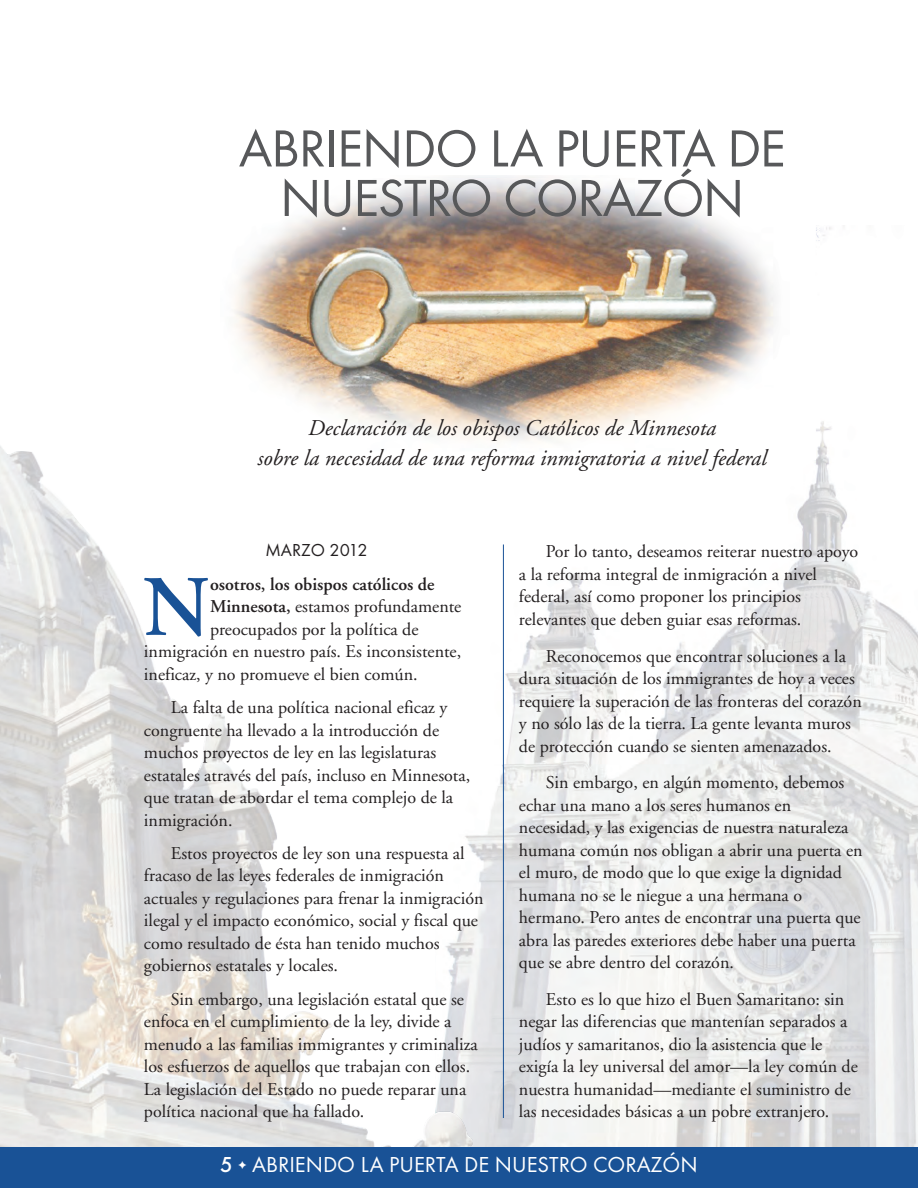
<style>
.page{position:relative;width:918px;height:1188px;background:#fff}
.page>*{position:absolute;margin:0;border:0;box-sizing:border-box;transform-origin:0 0}
.t1{font:600 85.8px "Adobe Garamond";color:#195296}
.t2{font:54px/49.5px "Futura T";letter-spacing:-.03em;color:#57585a;text-align:center}
.t3{font:italic 22.5px/30px "Adobe Garamond";color:#231f20;text-align:center}
.t4{font:22.5px "Futura T";color:#fff}
.t5{font:500 22.5px "Futura T";color:#fff}
.t6{font:18px/22.5px "Adobe Garamond";color:#231f20}
.t7{font:600 18px "Adobe Garamond";color:#231f20}
.t8{font:18px "Futura T";color:#231f20}
.s1{font-weight:600}
</style>
<div class="page">
<svg style="left:0;top:446px;width:436px;height:702px"></svg>
<img style="left:436px;top:421px;width:482px;height:727px">
<hr style="left:503px;top:544px;width:1px;height:574px;background:#195296">
<div style="left:0;top:1148px;width:918px;height:40px;background:#195296"></div>
<div style="left:208px;top:175px;width:608px;height:285px;background:#fff"></div>
<img style="left:816px;top:227px;width:3px;height:221px">
<img style="left:234px;top:178px;width:541px;height:263px">
<h2 class="t2" style="left:239px;top:123px;width:548px">ABRIENDO LA PUERTA DE<br>NUESTRO CORAZÓN</h2>
<p class="t3" style="left:257px;top:414px;width:511px">Declaración de los obispos Católicos de Minnesota<br>sobre la necesidad de una reforma inmigratoria a nivel federal</p>
<p class="t8" style="left:265px;top:540px;width:104px">MARZO 2012</p>
<h1 class="t1" style="left:143px;top:561px;width:68px">N</h1>
<p class="t7" style="left:210px;top:574px;width:226px">osotros, los obispos católicos de</p>
<p class="t6" style="left:210px;top:596px;width:253px"><span class="s1">Minnesota,</span> estamos profundamente</p>
<p class="t6" style="left:210px;top:618px;width:210px">preocupados por la política de</p>
<p class="t6" style="left:144px;top:641px;width:319px">inmigración en nuestro país. Es inconsistente,</p>
<p class="t6" style="left:144px;top:663px;width:275px">ineficaz, y no promueve el bien común.</p>
<p class="t6" style="left:144px;top:697px;width:328px;text-indent:27px">La falta de una política nacional eficaz y congruente ha llevado a la introducción de muchos proyectos de ley en las legislaturas estatales através del país, incluso en Minnesota, que tratan de abordar el tema complejo de la inmigración.</p>
<p class="t6" style="left:144px;top:843px;width:341px;text-indent:27px">Estos proyectos de ley son una respuesta al fracaso de las leyes federales de inmigración actuales y regulaciones para frenar la inmigración ilegal y el impacto económico, social y fiscal que como resultado de ésta han tenido muchos gobiernos estatales y locales.</p>
<p class="t6" style="left:144px;top:988px;width:335px;text-indent:27px">Sin embargo, una legislación estatal que se enfoca en el cumplimiento de la ley, divide a menudo a las familias immigrantes y criminaliza los esfuerzos de aquellos que trabajan con ellos.<br>La legislación del Estado no puede reparar una política nacional que ha fallado.</p>
<p class="t6" style="left:519px;top:541px;width:341px;text-indent:27px">Por lo tanto, deseamos reiterar nuestro apoyo a la reforma integral de inmigración a nivel federal, así como proponer los principios relevantes que deben guiar esas reformas.</p>
<p class="t6" style="left:519px;top:645px;width:344px;text-indent:27px">Reconocemos que encontrar soluciones a la dura situación de los immigrantes de hoy a veces requiere la superación de las fronteras del corazón y no sólo las de la tierra. La gente levanta muros de protección cuando se sienten amenazados.</p>
<p class="t6" style="left:519px;top:772px;width:345px;text-indent:27px">Sin embargo, en algún momento, debemos echar una mano a los seres humanos en necesidad, y las exigencias de nuestra naturaleza humana común nos obligan a abrir una puerta en el muro, de modo que lo que exige la dignidad humana no se le niegue a una hermana o hermano. Pero antes de encontrar una puerta que abra las paredes exteriores debe haber una puerta que se abre dentro del corazón.</p>
<p class="t6" style="left:519px;top:988px;width:340px;text-indent:27px">Esto es lo que hizo el Buen Samaritano: sin negar las diferencias que mantenían separados a judíos y samaritanos, dio la asistencia que le exigía la ley universal del amor—la ley común de nuestra humanidad—mediante el suministro de las necesidades básicas a un pobre extranjero.</p>
<p class="t5" style="left:220px;top:1152px;width:14px">5</p>
<p class="t4" style="left:252px;top:1152px;width:447px">ABRIENDO LA PUERTA DE NUESTRO CORAZÓN</p>
</div>
